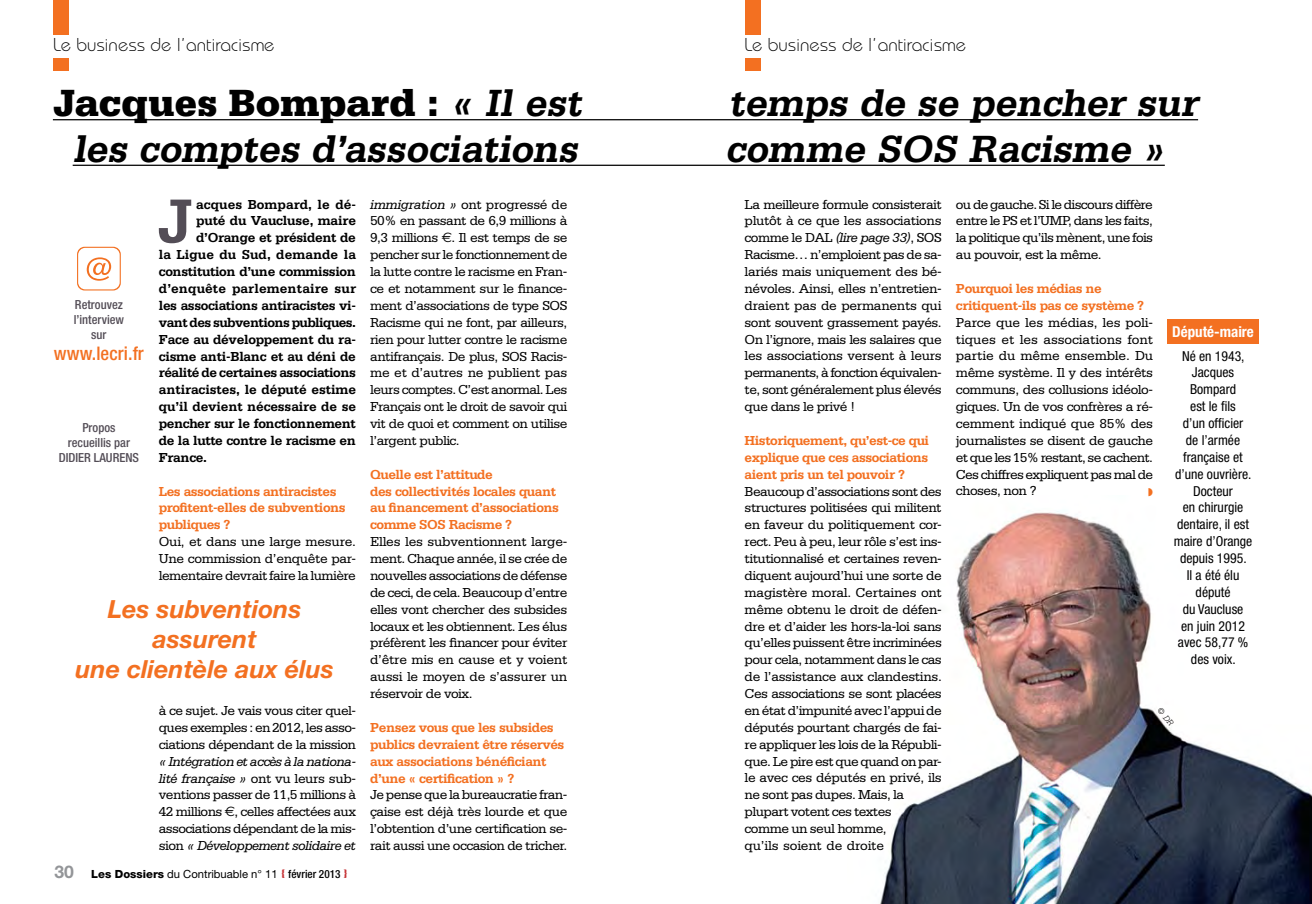
<style>
.page{position:relative;width:1312px;height:904px;background:#fff}
.page>*{position:absolute;margin:0;border:0;box-sizing:border-box;transform-origin:0 0}
.t1{font:700 65.38px "Serifa";color:#534d56}
.t2{font:italic 700 40px "Serifa";color:#000}
.t3{font:900 40px "Serifa";color:#000}
.t4{font:italic 700 25px/30px "Helvetica Neue LT Std";color:#f37021;text-align:center}
.t5{font:18.75px "Architekt";letter-spacing:.025em;color:#000}
.t6{font:500 condensed 18.75px "Helvetica Neue LT Std";letter-spacing:.005em;color:#f37021}
.t7{font:700 17.5px "Helvetica Neue LT Std";color:#939598}
.t8{font:700 condensed 15px "Helvetica Neue LT Std";color:#fff}
.t9{font:13.75px/16.9px "Serifa";letter-spacing:-.04em;color:#000}
.t10{font:700 13.75px "Serifa";letter-spacing:-.03em;color:#000}
.t11{font:condensed 13.75px/16.9px "Helvetica Neue LT Std";color:#000;text-align:center}
.t12{font:700 13.75px "Serifa";letter-spacing:-.01em;color:#000}
.t13{font:700 13.75px "Serifa";color:#000}
.t14{font:700 13.75px "Serifa";letter-spacing:.005em;color:#000}
.t15{font:500 condensed 12.5px/15px "Helvetica Neue LT Std";color:#534d56;text-align:center}
.t16{font:11.25px "Helvetica Neue LT Std";color:#000}
.s1{font-weight:700;font-style:italic}
.s2{font-weight:700;color:#f37021}
.s3{font-style:italic}
.s4{font-family:"Euro Sans Std"}
.s5{font-weight:800}
.s6{font-weight:500;font-stretch:condensed}
</style>
<div class="page">
<img style="left:880px;top:511px;width:431px;height:393px">
<hr style="left:53px;top:119px;width:1144px;height:1px;background:#000">
<hr style="left:73px;top:165px;width:1091px;height:1px;background:#000">
<div style="left:744px;top:0;width:16px;height:70px;background:#f37021"></div>
<div style="left:743px;top:35px;width:425px;height:23px;background:#fff"></div>
<div style="left:53px;top:0;width:16px;height:70px;background:#f37021"></div>
<div style="left:52px;top:35px;width:425px;height:23px;background:#fff"></div>
<div style="left:1166px;top:319px;width:92px;height:24px;background:#f37021"></div>
<svg style="left:77px;top:247px;width:44px;height:43px"></svg>
<svg style="left:1157px;top:707px;width:16px;height:19px"></svg>
<p class="t5" style="left:53px;top:34px;width:223px">Le business de l’antiracisme</p>
<p class="t5" style="left:744px;top:34px;width:223px">Le business de l’antiracisme</p>
<p class="t3" style="left:53px;top:79px;width:537px">Jacques Bompard : <span class="s1">« Il est</span></p>
<p class="t2" style="left:728px;top:79px;width:477px">temps de se pencher sur</p>
<p class="t2" style="left:73px;top:125px;width:514px">les comptes d’associations</p>
<p class="t2" style="left:725px;top:125px;width:448px">comme SOS Racisme »</p>
<p class="t1" style="left:157px;top:182px;width:38px">J</p>
<p class="t13" style="left:196px;top:196px;width:161px">acques Bompard, le dé-</p>
<p class="t9" style="left:955px;top:195px;width:198px;text-align:justify">ou de gauche. Si le discours diffère entre le PS et l’UMP, dans les faits, la politique qu’ils mènent, une fois au pouvoir, est la même.</p>
<p class="t9" style="left:955px;top:280px;width:199px"><span class="s2">Pourquoi les médias ne critiquent-ils pas ce système ?<br></span>Parce que les médias, les poli&shy;tiques et les associations font partie du même ensemble. Du même système. Il y des intérêts communs, des collusions idéolo&shy;giques. Un de vos confrères a ré&shy;cemment indiqué que 85% des journalistes se disent de gauche et que les 15% restant, se cachent.<br>Ces chiffres expliquent pas mal de choses, non ?</p>
<p class="t9" style="left:370px;top:195px;width:199px;text-align:justify"><span class="s3">immigration »</span> ont progressé de 50% en passant de 6,9 millions à 9,3 millions <span class="s4">€</span>. Il est temps de se pencher sur le fonctionnement de la lutte contre le racisme en Fran&shy;ce et notamment sur le finance&shy;ment d’associations de type SOS Racisme qui ne font, par ailleurs, rien pour lutter contre le racisme antifrançais. De plus, SOS Racis&shy;me et d’autres ne publient pas leurs comptes. C’est anormal. Les Français ont le droit de savoir qui vit de quoi et comment on utilise l’argent public.</p>
<p class="t9" style="left:370px;top:465px;width:199px"><span class="s2">Quelle est l’attitude<br>des collectivités locales quant au financement d’associations comme SOS Racisme ?<br></span>Elles les subventionnent large&shy;ment. Chaque année, il se crée de nouvelles associations de défense de ceci, de cela. Beaucoup d’entre elles vont chercher des subsides locaux et les obtiennent. Les élus préfèrent les financer pour éviter d’être mis en cause et y voient aussi le moyen de s’assurer un réservoir de voix.</p>
<p class="t9" style="left:370px;top:718px;width:199px"><span class="s2">Pensez vous que les subsides publics devraient être réservés aux associations bénéficiant d’une « certification » ?<br></span>Je pense que la bureaucratie fran&shy;çaise est déjà très lourde et que l’obtention d’une certification se&shy;rait aussi une occasion de tricher.</p>
<p class="t9" style="left:744px;top:195px;width:199px;text-align:justify">La meilleure formule consisterait plutôt à ce que les associations comme le DAL <span class="s3">(lire page 33)</span>, SOS Racisme… n’emploient pas de sa&shy;lariés mais uniquement des bé&shy;névoles. Ainsi, elles n’entretien&shy;draient pas de permanents qui sont souvent grassement payés.<br>On l’ignore, mais les salaires que les associations versent à leurs permanents, à fonction équivalen&shy;te, sont généralement plus élevés que dans le privé !</p>
<p class="t9" style="left:744px;top:432px;width:199px"><span class="s2">Historiquement, qu’est-ce qui explique que ces associations aient pris un tel pouvoir ?<br></span>Beaucoup d’associations sont des structures politisées qui militent en faveur du politiquement cor&shy;rect. Peu à peu, leur rôle s’est ins&shy;titutionnalisé et certaines reven&shy;diquent aujourd’hui une sorte de magistère moral. Certaines ont même obtenu le droit de défen&shy;dre et d’aider les hors-la-loi sans qu’elles puissent être incriminées pour cela, notamment dans le cas de l’assistance aux clandestins.<br>Ces associations se sont placées en état d’impunité avec l’appui de députés pourtant chargés de fai&shy;re appliquer les lois de la Républi&shy;que. Le pire est que quand on par&shy;le avec ces députés en privé, ils ne sont pas dupes. Mais, la plupart votent ces textes<br>comme un seul homme,<br>qu’ils soient de droite</p>
<p class="t10" style="left:196px;top:213px;width:161px">puté du Vaucluse, maire</p>
<p class="t10" style="left:196px;top:230px;width:161px">d’Orange et président de</p>
<p class="t13" style="left:159px;top:247px;width:198px">la Ligue du Sud, demande la</p>
<p class="t10" style="left:159px;top:263px;width:199px">constitution d’une commission</p>
<p class="t14" style="left:159px;top:280px;width:199px">d’enquête parlementaire sur</p>
<p class="t10" style="left:159px;top:297px;width:199px">les associations antiracistes vi-</p>
<p class="t10" style="left:159px;top:314px;width:198px">vant des subventions publiques.</p>
<p class="t10" style="left:159px;top:331px;width:199px">Face au développement du ra-</p>
<p class="t10" style="left:159px;top:348px;width:198px">cisme anti-Blanc et au déni de</p>
<p class="t10" style="left:159px;top:365px;width:199px">réalité de certaines associations</p>
<p class="t12" style="left:159px;top:382px;width:199px">antiracistes, le député estime</p>
<p class="t12" style="left:159px;top:398px;width:199px">qu’il devient nécessaire de se</p>
<p class="t10" style="left:159px;top:415px;width:198px">pencher sur le fonctionnement</p>
<p class="t10" style="left:159px;top:432px;width:199px">de la lutte contre le racisme en</p>
<p class="t10" style="left:159px;top:449px;width:49px">France.</p>
<p class="t9" style="left:159px;top:482px;width:199px"><span class="s2">Les associations antiracistes profitent-elles de subventions publiques ?<br></span>Oui, et dans une large mesure.<br>Une commission d’enquête par&shy;lementaire devrait faire la lumière</p>
<p class="t15" style="left:74px;top:297px;width:52px">Retrouvez l’interview sur</p>
<p class="t6" style="left:54px;top:342px;width:91px">www.lecri.fr</p>
<p class="t8" style="left:1171px;top:322px;width:83px">Député-maire</p>
<p class="t11" style="left:1173px;top:347px;width:80px">Né en 1943,<br>Jacques<br>Bompard<br>est le fils<br>d’un officier<br>de l’armée française et d’une ouvrière.<br>Docteur<br>en chirurgie dentaire, il est maire d’Orange depuis 1995.<br>Il a été élu député<br>du Vaucluse<br>en juin 2012 avec 58,77 % des voix.</p>
<p class="t15" style="left:59px;top:419px;width:82px">Propos<br>recueillis par<br>Didier Laurens</p>
<p class="t4" style="left:75px;top:593px;width:260px">Les subventions assurent<br>une clientèle aux élus</p>
<p class="t9" style="left:159px;top:702px;width:199px;text-align:justify">à ce sujet. Je vais vous citer quel&shy;ques exemples : en 2012, les asso&shy;ciations dépendant de la mission <span class="s3">« Intégration et accès à la nationa&shy;lité française »</span> ont vu leurs sub&shy;ventions passer de 11,5 millions à 42 millions <span class="s4">€</span>, celles affectées aux associations dépendant de la mis&shy;sion <span class="s3">« Développement solidaire et</span></p>
<p class="t7" style="left:54px;top:860px;width:21px">30</p>
<p class="t16" style="left:91px;top:867px;width:251px"><span class="s5">Les Dossiers</span> du Contribuable n° 11 <span class="s6">février 2013</span></p>
</div>
